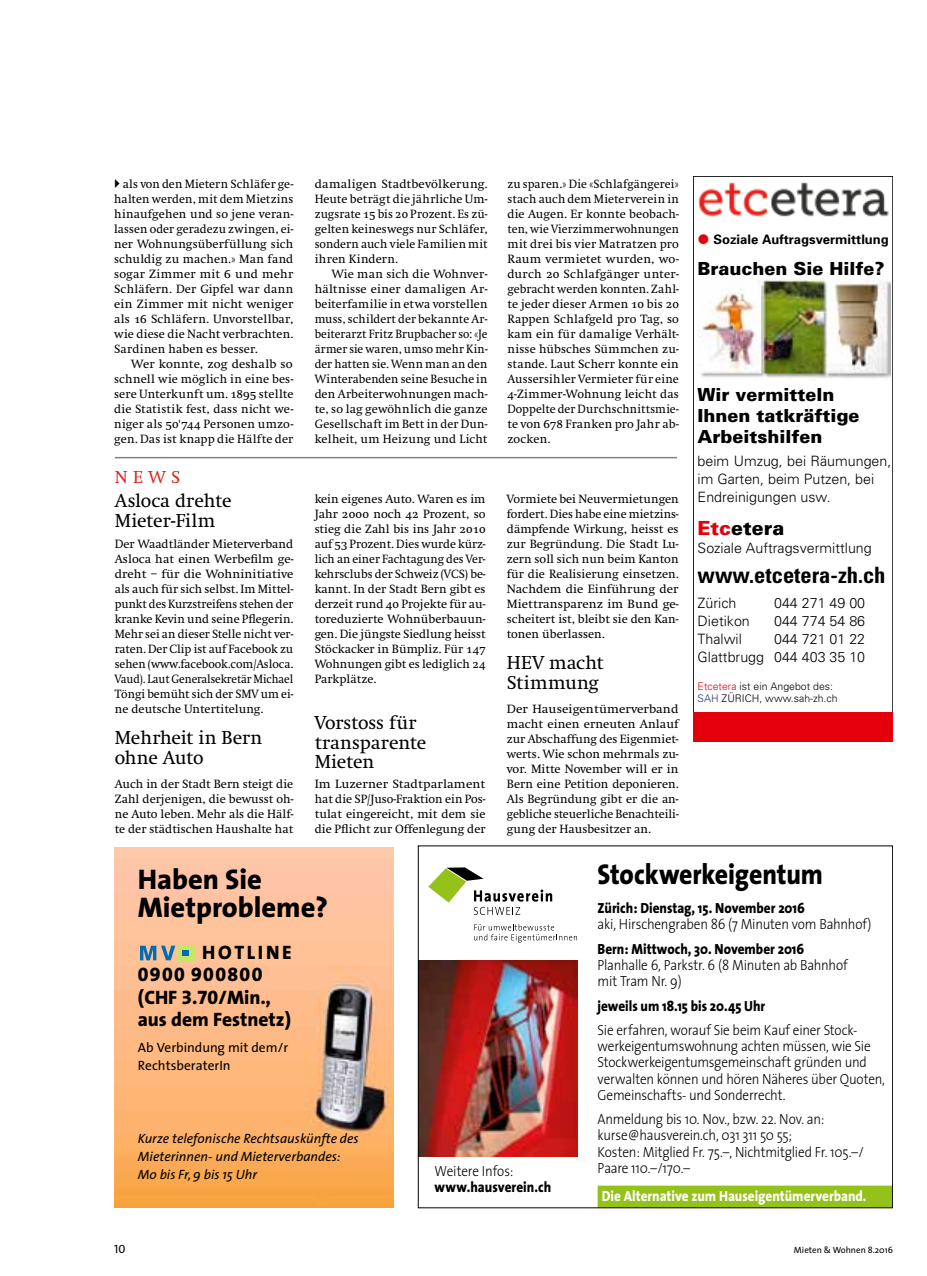
<style>
.page{position:relative;width:927px;height:1276px;background:#fff}
.page>*{position:absolute;margin:0;border:0;box-sizing:border-box;transform-origin:0 0}
.t1{font:800 28.65px "The Sans";letter-spacing:-.005em;color:#000;scale:.9 1}
.t2{font:800 28.5px/28.5px "The Sans";color:#000}
.t3{font:700 condensed 22.5px "Univers";color:#000}
.t4{font:19.5px/19.5px "Swift";letter-spacing:-.005em;color:#000}
.t5{font:800 19.5px/22.5px "The Sans";color:#000}
.t6{font:900 19.5px "Univers";color:#000}
.t7{font:900 18px/21px "Univers";color:#000}
.t8{font:18px "Swift";color:#dc291a}
.t9{font:300 14.7px/16.2px "The Sans";letter-spacing:-.015em;color:#000;scale:.9 1}
.t10{font:800 14.7px "The Sans";color:#fff;scale:.9 1}
.t11{font:800 14.7px/16.2px "The Sans";letter-spacing:.005em;color:#000;scale:.9 1}
.t12{font:300 14.25px/18px "Univers";color:#000}
.t13{font:italic 13.5px/18px "The Sans";color:#000}
.t14{font:13.5px/18px "The Sans";color:#000}
.t15{font:700 13.05px "Univers";color:#000}
.t16{font:12.45px/15px "Swift";color:#000;text-align:justify}
.t17{font:12.45px/15px "Swift";color:#000;text-align:justify;scale:.96 1}
.t18{font:12.45px/15px "Swift";color:#000;text-align:justify;scale:1.05 1}
.t19{font:12.45px/15px "Swift";color:#000;text-align:justify;scale:1.06 1}
.t20{font:12px "The Sans Caps";color:#000}
.t21{font:300 10.5px/12px "Univers";color:#000}
.t22{font:9px "The Sans";color:#000}
.s1{font-family:"Swift SC"}
.s2{color:#e3000b}
.s3{color:#243282}
.s4{font-weight:800}
.s5{font-family:"The Sans Extra Bold Expert";font-weight:400}
.s6{font-weight:300}
</style>
<div class="page">
<img style="left:115px;top:848px;width:279px;height:360px">
<div style="left:179px;top:944px;width:17px;height:17px;background:#c6e668"></div>
<svg style="left:140px;top:945px;width:35px;height:15px"></svg>
<svg style="left:183px;top:950px;width:6px;height:5px"></svg>
<img style="left:420px;top:960px;width:157px;height:196px">
<div style="left:598px;top:1185px;width:295px;height:22px;background:#94c11a"></div>
<svg style="left:428px;top:867px;width:124px;height:48px"></svg>
<svg style="left:474px;top:924px;width:103px;height:18px"></svg>
<div style="left:693px;top:176px;width:200px;height:566px;border:1px solid #000"></div>
<img style="left:697px;top:279px;width:194px;height:100px">
<img style="left:698px;top:182px;width:191px;height:35px">
<div style="left:693px;top:712px;width:200px;height:30px;background:#e3000b"></div>
<hr style="left:115px;top:457px;width:562px;height:1px;background:#818181">
<p class="t16" style="left:114px;top:176px;width:181px;text-indent:9px">als von den Mietern Schläfer ge&shy;halten werden, mit dem Mietzins hinaufgehen und so jene veran&shy;lassen oder geradezu zwingen, ei&shy;ner Wohnungsüberfüllung sich schuldig zu machen.» Man fand sogar Zimmer mit <span class="s1">6</span> und mehr Schläfern. Der Gipfel war dann ein Zimmer mit nicht weniger als <span class="s1">16</span> Schläfern. Unvorstellbar, wie diese die Nacht verbrachten.<br>Sardinen haben es besser.</p>
<p class="t16" style="left:114px;top:356px;width:181px;text-indent:17px">Wer konnte, zog deshalb so schnell wie möglich in eine bes&shy;sere Unterkunft um. <span class="s1">1895</span> stellte die Statistik fest, dass nicht we&shy;niger als <span class="s1">50'744</span> Personen umzo&shy;gen. Das ist knapp die Hälfte der</p>
<h1 class="t8" style="left:115px;top:468px;width:67px">NEWS</h1>
<h2 class="t4" style="left:115px;top:491px;width:118px">Asloca drehte<br>Mieter-Film</h2>
<p class="t16" style="left:115px;top:536px;width:180px">Der Waadtländer Mieterverband Asloca hat einen Werbefilm ge&shy;dreht – für die Wohninitiative als auch für sich selbst. Im Mittel&shy;punkt des Kurzstreifens stehen der kranke Kevin und seine Pflegerin.<br>Mehr sei an dieser Stelle nicht ver&shy;raten. Der Clip ist auf Facebook zu sehen (www.facebook.com/Asloca.<br>Vaud). Laut Generalsekretär Michael Töngi bemüht sich der SMV um ei&shy;ne deutsche Untertitelung.</p>
<h2 class="t4" style="left:115px;top:728px;width:149px">Mehrheit in Bern ohne Auto</h2>
<p class="t16" style="left:115px;top:776px;width:180px">Auch in der Stadt Bern steigt die Zahl derjenigen, die bewusst oh&shy;ne Auto leben. Mehr als die Hälf&shy;te der städtischen Haushalte hat</p>
<p class="t16" style="left:315px;top:176px;width:174px">damaligen Stadtbevölkerung.<br>Heute beträgt die jährliche Um&shy;zugsrate <span class="s1">15</span> bis <span class="s1">20</span> Prozent. Es zü&shy;gelten keineswegs nur Schläfer, sondern auch viele Familien mit ihren Kindern.</p>
<p class="t16" style="left:315px;top:266px;width:174px;text-indent:17px">Wie man sich die Wohnver&shy;hältnisse einer damaligen Ar&shy;beiterfamilie in etwa vorstellen muss, schildert der bekannte Ar&shy;beiterarzt Fritz Brupbacher so: «Je ärmer sie waren, umso mehr Kin&shy;der hatten sie. Wenn man an den Winterabenden seine Besuche in den Arbeiterwohnungen mach&shy;te, so lag gewöhnlich die ganze Gesellschaft im Bett in der Dun&shy;kelheit, um Heizung und Licht</p>
<p class="t16" style="left:315px;top:491px;width:172px">kein eigenes Auto. Waren es im Jahr <span class="s1">2000</span> noch <span class="s1">42</span> Prozent, so stieg die Zahl bis ins Jahr <span class="s1">2010 </span>auf <span class="s1">53</span> Prozent. Dies wurde kürz&shy;lich an einer Fachtagung des Ver&shy;kehrsclubs der Schweiz (VCS) be&shy;kannt. In der Stadt Bern gibt es derzeit rund <span class="s1">40</span> Projekte für au&shy;toreduzierte Wohnüberbauun&shy;gen. Die jüngste Siedlung heisst Stöckacker in Bümpliz. Für <span class="s1">147<br></span>Wohnungen gibt es lediglich <span class="s1">24<br></span>Parkplätze.</p>
<h2 class="t4" style="left:315px;top:713px;width:113px">Vorstoss für transparente<br>Mieten</h2>
<p class="t19" style="left:315px;top:776px;width:163px">Im Luzerner Stadtparlament hat die SP/Juso-Fraktion ein Pos&shy;tulat eingereicht, mit dem sie die Pflicht zur Offenlegung der</p>
<p class="t17" style="left:507px;top:176px;width:180px">zu sparen.» Die «Schlafgängerei» stach auch dem Mieterverein in die Augen. Er konnte beobach&shy;ten, wie Vierzimmerwohnungen mit drei bis vier Matratzen pro Raum vermietet wurden, wo&shy;durch <span class="s1">20</span> Schlafgänger unter&shy;gebracht werden konnten. Zahl&shy;te jeder dieser Armen <span class="s1">10</span> bis <span class="s1">20<br></span>Rappen Schlafgeld pro Tag, so kam ein für damalige Verhält&shy;nisse hübsches Sümmchen zu&shy;stande. Laut Scherr konnte ein Aussersihler Vermieter für eine <span class="s1">4</span>-Zimmer-Wohnung leicht das Doppelte der Durchschnittsmie&shy;te von <span class="s1">678</span> Franken pro Jahr ab&shy;zocken.</p>
<p class="t16" style="left:507px;top:491px;width:173px">Vormiete bei Neuvermietungen fordert. Dies habe eine mietzins&shy;dämpfende Wirkung, heisst es zur Begründung. Die Stadt Lu&shy;zern soll sich nun beim Kanton für die Realisierung einsetzen.<br>Nachdem die Einführung der Miettransparenz im Bund ge&shy;scheitert ist, bleibt sie den Kan&shy;tonen überlassen.</p>
<h2 class="t4" style="left:507px;top:653px;width:99px">HEV macht<br>Stimmung</h2>
<p class="t18" style="left:507px;top:701px;width:165px">Der Hauseigentümerverband macht einen erneuten Anlauf zur Abschaffung des Eigenmiet&shy;werts. Wie schon mehrmals zu&shy;vor. Mitte November will er in Bern eine Petition deponieren.<br>Als Begründung gibt er die an&shy;gebliche steuerliche Benachteili&shy;gung der Hausbesitzer an.</p>
<p class="t15" style="left:713px;top:231px;width:177px">Soziale Auftragsvermittlung</p>
<p class="t7" style="left:698px;top:258px;width:188px">Brauchen Sie Hilfe?</p>
<p class="t7" style="left:698px;top:384px;width:163px">Wir vermitteln<br>Ihnen tatkräftige<br>Arbeitshilfen</p>
<p class="t12" style="left:698px;top:451px;width:195px">beim Umzug, bei Räumungen, im Garten, beim Putzen, bei<br>Endreinigungen usw.</p>
<p class="t6" style="left:698px;top:515px;width:88px"><span class="s2">Etc</span>etera</p>
<p class="t12" style="left:698px;top:538px;width:176px">Soziale Auftragsvermittlung</p>
<p class="t3" style="left:698px;top:561px;width:189px">www.etcetera-zh.ch</p>
<p class="t12" style="left:698px;top:594px;width:40px">Zürich</p>
<p class="t12" style="left:774px;top:594px;width:93px">044 271 49 00</p>
<p class="t12" style="left:698px;top:612px;width:54px">Dietikon</p>
<p class="t12" style="left:774px;top:612px;width:93px">044 774 54 86</p>
<p class="t12" style="left:698px;top:630px;width:46px">Thalwil</p>
<p class="t12" style="left:698px;top:630px;width:169px;text-align:right">044 721 01 22<br>Glattbrugg 044 403 35 10</p>
<p class="t21" style="left:698px;top:680px;width:142px"><span class="s2">Etcetera</span> ist ein Angebot des:<br><span class="s3">SAH</span> ZÜRICH, www.sah-zh.ch</p>
<p class="t2" style="left:138px;top:864px;width:192px">Haben Sie<br>Mietprobleme?</p>
<p class="t1" style="left:598px;top:850px;width:252px">Stockwerkeigentum</p>
<p class="t9" style="left:598px;top:899px;width:306px"><span class="s4">Zürich: Dienstag, 15. November 2016<br></span>aki, Hirschengraben 86 (7 Minuten vom Bahnhof)</p>
<p class="t9" style="left:598px;top:940px;width:279px"><span class="s4">Bern: Mittwoch, 30. November 2016<br></span>Planhalle 6, Parkstr. 6 (8 Minuten ab Bahnhof mit Tram Nr. 9)</p>
<p class="t9" style="left:598px;top:993px;width:290px;line-height:24.5px"><span class="s4">jeweils um 18.15 bis 20.45 Uhr<br></span>Sie erfahren, worauf Sie beim Kauf einer Stock-</p>
<p class="t9" style="left:598px;top:1037px;width:321px">werkeigentumswohnung achten müssen, wie Sie Stockwerkeigentumsgemeinschaft gründen und verwalten können und hören Näheres über Quoten, Gemeinschafts- und Sonderrecht.</p>
<p class="t9" style="left:598px;top:1110px;width:298px">Anmeldung bis 10. Nov., bzw. 22. Nov. an: kurse@hausverein.ch, 031 311 50 55;<br>Kosten: Mitglied Fr. 75.–, Nichtmitglied Fr. 105.–/ Paare 110.–/170.–</p>
<p class="t10" style="left:602px;top:1184px;width:296px">Die Alternative zum Hauseigentümerverband.</p>
<p class="t5" style="left:138px;top:940px;width:155px;text-indent:64px">HOTLINE<br><span class="s5">0900 900800 </span>(CHF <span class="s5">3.70</span>/Min., aus dem Festnetz)</p>
<p class="t14" style="left:138px;top:1038px;width:152px">Ab Verbindung mit dem/r<br>RechtsberaterIn</p>
<p class="t13" style="left:138px;top:1128px;width:222px">Kurze telefonische Rechtsauskünfte des<br>Mieterinnen- und Mieterverbandes:<br>Mo bis Fr, 9 bis 15 Uhr</p>
<p class="t11" style="left:435px;top:1162px;width:131px"><span class="s6">Weitere Infos: </span>www.hausverein.ch</p>
<p class="t20" style="left:114px;top:1239px;width:13px">10</p>
<p class="t22" style="left:794px;top:1242px;width:100px">Mieten &amp; Wohnen 8.2016</p>
</div>
